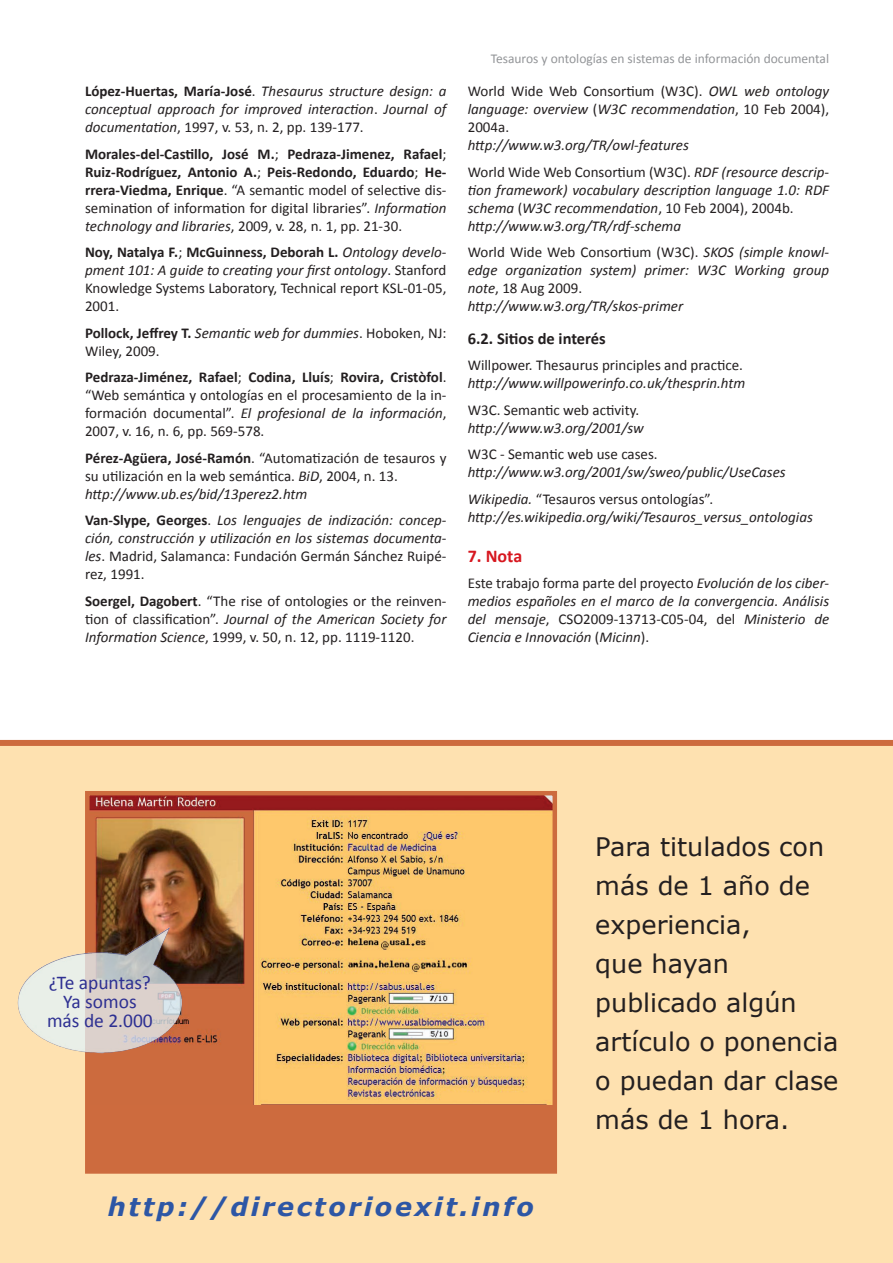
<style>
.page{position:relative;width:893px;height:1263px;background:#fff}
.page>*{position:absolute;margin:0;border:0;box-sizing:border-box;transform-origin:0 0}
.t1{font:25.5px/39px "Verdana";color:#231f20}
.t2{font:italic 700 25.5px "Verdana";letter-spacing:.1em;color:#2d56a5}
.t3{font:19.5px/19.2px "Calibri";color:#2e3092;text-align:center}
.t4{font:700 18px "Calibri";color:#d7171f}
.t5{font:700 16.5px "Calibri";color:#231f20}
.t6{font:italic 15px/18px "Calibri";color:#231f20;text-align:justify}
.t7{font:15px/18px "Calibri";color:#231f20;text-align:justify}
.t8{font:700 15px/18px "Calibri";color:#231f20;text-align:justify}
.t9{font:13.5px "Calibri";color:#939598}
.s1{font-weight:700;font-style:normal}
.s2{font-style:normal}
.s3{font-weight:400}
.s4{font-weight:400;font-style:italic}
.s5{font-weight:700}
.s6{font-style:italic}
</style>
<div class="page">
<div style="left:0;top:744px;width:893px;height:519px;background:#fee1b0"></div>
<div style="left:87px;top:793px;width:468px;height:378px;background:#cd6b3e"></div>
<img style="left:90px;top:796px;width:462px;height:308px">
<div style="left:85px;top:791px;width:472px;height:383px;border:4px solid #cd6b3e"></div>
<div style="left:0;top:740px;width:893px;height:6px;background:#cd6b3e"></div>
<img style="left:23px;top:927px;width:159px;height:126px">
<p class="t6" style="left:85px;top:82px;width:363px"><span class="s1">López-Huertas, María-José</span><span class="s2">.</span> Thesaurus structure design: a conceptual approach for improved interaction<span class="s2">.</span> Journal of documentation<span class="s2">, 1997, v. 53, n. 2, pp. 139-177.</span></p>
<p class="t8" style="left:85px;top:145px;width:363px">Morales-del-Castillo, José M.<span class="s3">;</span> Pedraza-Jimenez, Rafael<span class="s3">; </span>Ruiz-Rodríguez, Antonio A.<span class="s3">;</span> Peis-Redondo, Eduardo<span class="s3">;</span> He&shy;rrera-Viedma, Enrique<span class="s3">. “A semantic model of selective dis&shy;semination of information for digital libraries”.</span> <span class="s4">Information technology and libraries</span><span class="s3">, 2009, v. 28, n. 1, pp. 21-30.</span></p>
<p class="t7" style="left:85px;top:243px;width:363px"><span class="s5">Noy, Natalya F.</span>; <span class="s5">McGuinness, Deborah L.</span> <span class="s6">Ontology develo&shy;pment 101: A guide to creating your first ontology</span>. Stanford Knowledge Systems Laboratory, Technical report KSL-01-05, 2001.</p>
<p class="t7" style="left:85px;top:324px;width:363px"><span class="s5">Pollock, Jeffrey T.</span> <span class="s6">Semantic web for dummies</span>. Hoboken, NJ:<br>Wiley, 2009.</p>
<p class="t7" style="left:85px;top:368px;width:363px"><span class="s5">Pedraza-Jiménez, Rafael</span>; <span class="s5">Codina, Lluís</span>; <span class="s5">Rovira, Cristòfol</span>. “Web semántica y ontologías en el procesamiento de la in&shy;formación documental”. <span class="s6">El profesional de la información</span>, 2007, v. 16, n. 6, pp. 569-578.</p>
<p class="t7" style="left:85px;top:449px;width:363px;text-align:left"><span class="s5">Pérez-Agüera, José-Ramón</span>. “Automatización de tesauros y su utilización en la web semántica. <span class="s6">BiD</span>, 2004, n. 13. <span class="s6">http://www.ub.es/bid/13perez2.htm</span></p>
<p class="t6" style="left:85px;top:511px;width:363px"><span class="s1">Van-Slype, Georges</span><span class="s2">.</span> Los lenguajes de indización: concep&shy;ción, construcción y utilización en los sistemas documenta&shy;les<span class="s2">. Madrid, Salamanca: Fundación Germán Sánchez Ruipé&shy;rez, 1991.</span></p>
<p class="t7" style="left:85px;top:592px;width:363px"><span class="s5">Soergel, Dagobert</span>. “The rise of ontologies or the reinven&shy;tion of classification”. <span class="s6">Journal of the American Society for Information Science</span>, 1999, v. 50, n. 12, pp. 1119-1120.</p>
<p class="t9" style="left:491px;top:50px;width:340px">Tesauros y ontologías en sistemas de información documental</p>
<p class="t6" style="left:468px;top:82px;width:363px"><span class="s2">World Wide Web Consortium (W3C).</span> OWL web ontology language: overview <span class="s2">(</span>W3C recommendation<span class="s2">, 10 Feb 2004), 2004a.</span></p>
<p class="t6" style="left:468px;top:131px;width:363px;line-height:26.5px">http://www.w3.org/TR/owl-features<br><span class="s2">World Wide Web Consortium (W3C).</span> RDF (resource descrip-</p>
<p class="t6" style="left:468px;top:180px;width:363px;text-align:left">tion framework) vocabulary description language 1.0: RDF schema <span class="s2">(</span>W3C recommendation<span class="s2">, 10 Feb 2004), 2004b. </span>http://www.w3.org/TR/rdf-schema</p>
<p class="t6" style="left:468px;top:243px;width:363px;text-align:left"><span class="s2">World Wide Web Consortium (W3C).</span> SKOS (simple knowl&shy;edge organization system) primer: W3C Working group note<span class="s2">, 18 Aug 2009.<br></span>http://www.w3.org/TR/skos-primer</p>
<p class="t5" style="left:468px;top:328px;width:139px">6.2. Sitios de interés</p>
<p class="t7" style="left:468px;top:356px;width:277px">Willpower. Thesaurus principles and practice.</p>
<p class="t6" style="left:468px;top:374px;width:279px">http://www.willpowerinfo.co.uk/thesprin.htm</p>
<p class="t7" style="left:468px;top:401px;width:173px">W3C. Semantic web activity.</p>
<p class="t6" style="left:468px;top:418px;width:178px">http://www.w3.org/2001/sw</p>
<p class="t7" style="left:468px;top:445px;width:191px">W3C - Semantic web use cases.</p>
<p class="t6" style="left:468px;top:459px;width:320px;line-height:26.5px">http://www.w3.org/2001/sw/sweo/public/UseCases<br>Wikipedia. <span class="s2">“Tesauros versus ontologías”.</span></p>
<p class="t6" style="left:468px;top:507px;width:347px">http://es.wikipedia.org/wiki/Tesauros_versus_ontologias</p>
<p class="t4" style="left:468px;top:544px;width:56px">7. Nota</p>
<p class="t6" style="left:468px;top:573px;width:363px"><span class="s2">Este trabajo forma parte del proyecto</span> Evolución de los ciber&shy;medios españoles en el marco de la convergencia. Análisis del mensaje<span class="s2">, CSO2009-13713-C05-04, del</span> Ministerio de Ciencia e Innovación <span class="s2">(</span>Micinn<span class="s2">).</span></p>
<h2 class="t3" style="left:47px;top:973px;width:107px">¿Te apuntas?<br>Ya somos más de 2.000</h2>
<h1 class="t1" style="left:595px;top:826px;width:245px">Para titulados con más de 1 año de experiencia,<br>que hayan publicado algún artículo o ponencia o puedan dar clase más de 1 hora.</h1>
<h1 class="t2" style="left:108px;top:1190px;width:428px">http://directorioexit.info</h1>
</div>
